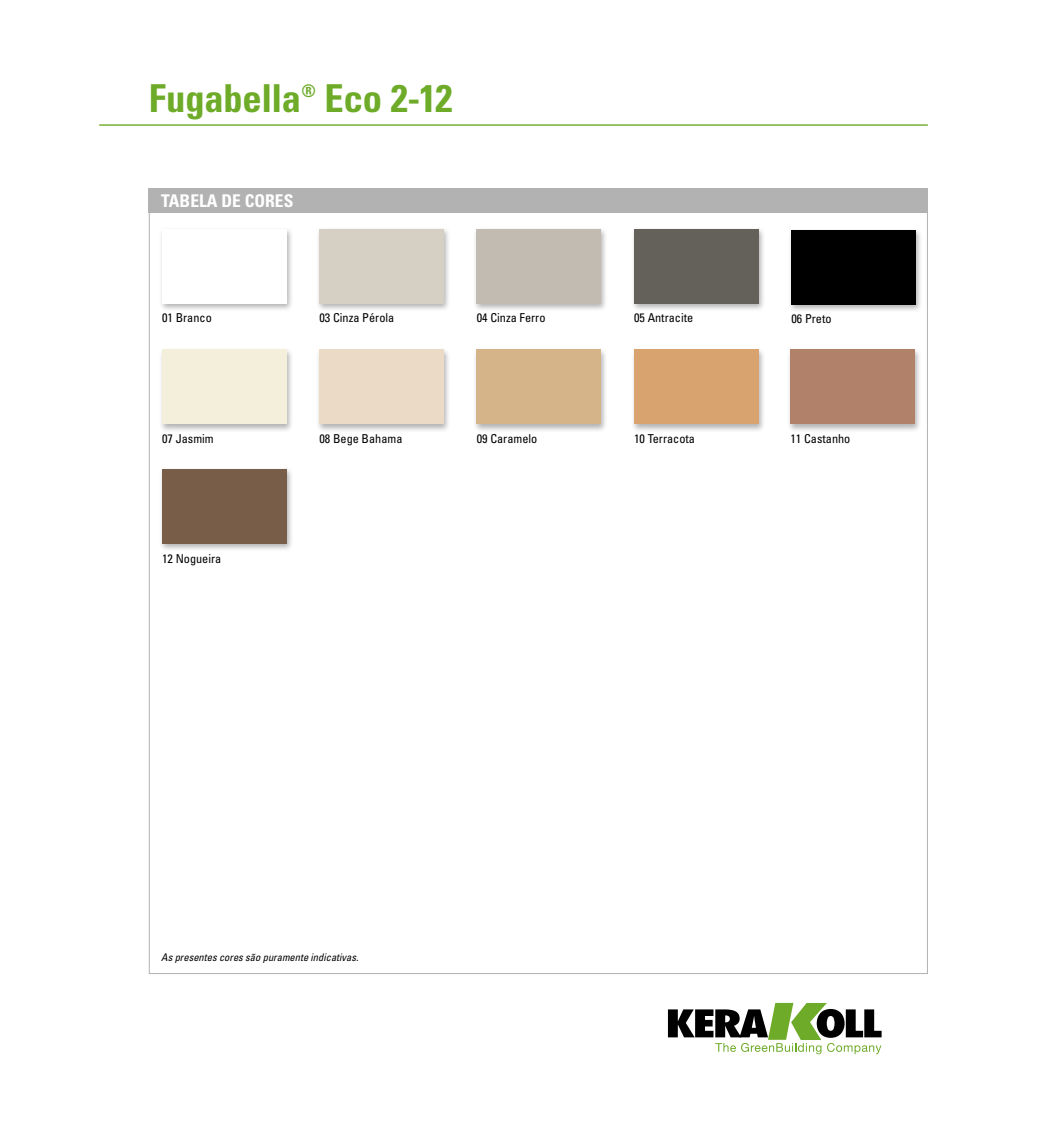
<style>
.page{position:relative;width:1042px;height:1141px;background:#fff}
.page>*{position:absolute;margin:0;border:0;box-sizing:border-box;transform-origin:0 0}
.t1{font:700 condensed 38.5px "Univers LT Std";letter-spacing:-.005em;color:#6eab28}
.t2{font:700 condensed 17.5px "Univers LT Std";color:#fff}
.t3{font:condensed 12.25px "Univers LT Std";color:#000}
.t4{font:italic condensed 10.5px "Univers LT Std";color:#000}
</style>
<div class="page">
<hr style="left:99px;top:124px;width:829px;height:2px;background:#6eab28">
<svg style="left:668px;top:1003px;width:213px;height:51px"></svg>
<div style="left:149px;top:189px;width:779px;height:24px;background:#b3b2b2"></div>
<div style="left:316px;top:347px;width:134px;height:85px;background:#000;opacity:.3"></div>
<div style="left:319px;top:350px;width:124px;height:74px;background:#ebdac5"></div>
<div style="left:787px;top:227px;width:135px;height:85px;background:#000;opacity:.3"></div>
<div style="left:791px;top:230px;width:124px;height:74px;background:#000"></div>
<div style="left:158px;top:347px;width:135px;height:85px;background:#000;opacity:.3"></div>
<div style="left:162px;top:350px;width:124px;height:74px;background:#f3efda"></div>
<div style="left:473px;top:347px;width:135px;height:85px;background:#000;opacity:.3"></div>
<div style="left:477px;top:350px;width:124px;height:74px;background:#d6b48a"></div>
<div style="left:630px;top:347px;width:135px;height:85px;background:#000;opacity:.3"></div>
<div style="left:634px;top:350px;width:124px;height:74px;background:#d9a36f"></div>
<div style="left:630px;top:227px;width:135px;height:85px;background:#000;opacity:.3"></div>
<div style="left:634px;top:229px;width:124px;height:74px;background:#63615a"></div>
<div style="left:473px;top:227px;width:135px;height:85px;background:#000;opacity:.3"></div>
<div style="left:477px;top:229px;width:124px;height:74px;background:#c1bbb1"></div>
<div style="left:316px;top:227px;width:134px;height:85px;background:#000;opacity:.3"></div>
<div style="left:319px;top:229px;width:124px;height:74px;background:#d5cfc4"></div>
<div style="left:158px;top:227px;width:135px;height:85px;background:#000;opacity:.3"></div>
<div style="left:162px;top:229px;width:124px;height:74px;background:#fff"></div>
<div style="left:787px;top:347px;width:134px;height:85px;background:#000;opacity:.3"></div>
<div style="left:790px;top:350px;width:124px;height:74px;background:#b28169"></div>
<div style="left:158px;top:467px;width:135px;height:85px;background:#000;opacity:.3"></div>
<div style="left:162px;top:469px;width:124px;height:75px;background:#785d48"></div>
<h1 class="t1" style="left:149px;top:75px;width:305px">Fugabella<sup>®</sup> Eco 2-12</h1>
<h2 class="t2" style="left:161px;top:190px;width:134px">TABELA DE CORES</h2>
<p class="t3" style="left:162px;top:310px;width:51px">01 Branco</p>
<p class="t3" style="left:319px;top:310px;width:76px">03 Cinza Pérola</p>
<p class="t3" style="left:477px;top:310px;width:70px">04 Cinza Ferro</p>
<p class="t3" style="left:634px;top:310px;width:61px">05 Antracite</p>
<p class="t3" style="left:162px;top:431px;width:53px">07 Jasmim</p>
<p class="t3" style="left:477px;top:431px;width:62px">09 Caramelo</p>
<p class="t3" style="left:634px;top:431px;width:62px">10 Terracota</p>
<p class="t3" style="left:319px;top:431px;width:85px">08 Bege Bahama</p>
<p class="t3" style="left:162px;top:551px;width:61px">12 Nogueira</p>
<p class="t3" style="left:791px;top:311px;width:42px">06 Preto</p>
<p class="t3" style="left:790px;top:431px;width:61px">11 Castanho</p>
<p class="t4" style="left:161px;top:950px;width:199px">As presentes cores são puramente indicativas.</p>
</div>
